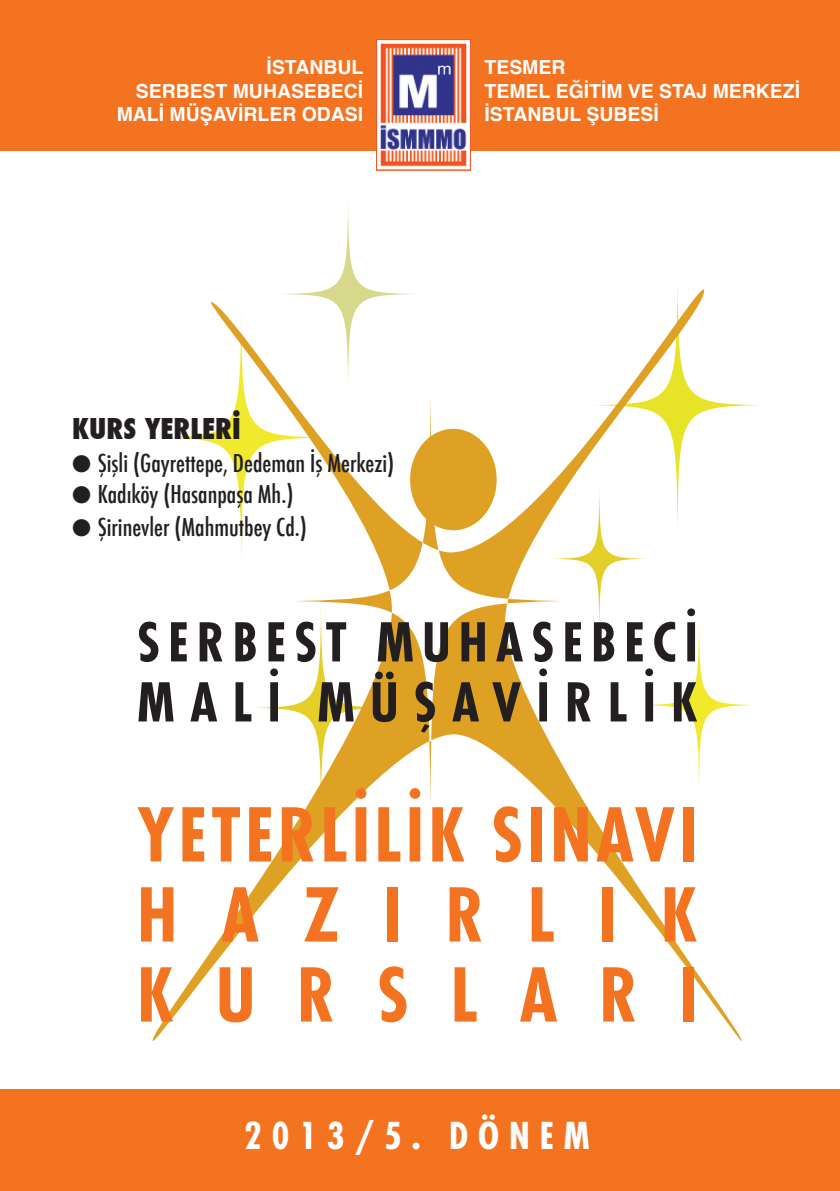
<style>
.page{position:relative;width:840px;height:1191px;background:#fff}
.page>*{position:absolute;margin:0;border:0;box-sizing:border-box;transform-origin:0 0}
.t1{font:700 condensed 72px/80px "Futura Std";letter-spacing:.32em;color:#f47321;text-align:justify}
.t2{font:700 condensed 52px/60px "Futura Std";letter-spacing:.155em;color:#231f20}
.t3{font:700 condensed 36px "Futura Std";letter-spacing:.275em;color:#fff}
.t4{font:800 condensed 28px "Futura";color:#231f20}
.t5{font:500 condensed 24px "Futura";color:#231f20}
.t6{font:700 19.4px/23.2px "Helvetica";color:#fff}
</style>
<div class="page">
<svg style="left:153px;top:269px;width:593px;height:772px"></svg>
<div style="left:0;top:0;width:839px;height:151px;background:#f47321"></div>
<div style="left:0;top:1089px;width:839px;height:102px;background:#f47321"></div>
<img style="left:376px;top:39px;width:94px;height:131px">
<p class="t6" style="left:117px;top:57px;width:248px;text-align:right">İSTANBUL<br>SERBEST MUHASEBECİ<br>MALİ MÜŞAVİRLER ODASI</p>
<p class="t6" style="left:484px;top:57px;width:317px">TESMER<br>TEMEL EĞİTİM VE STAJ MERKEZİ<br>İSTANBUL ŞUBESİ</p>
<h3 class="t4" style="left:72px;top:411px;width:170px">KURS YERLERİ</h3>
<p class="t5" style="left:72px;top:448px;width:323px">● Şişli (Gayrettepe, Dedeman İş Merkezi)</p>
<p class="t5" style="left:72px;top:479px;width:223px">● Kadıköy (Hasanpaşa Mh.)</p>
<p class="t5" style="left:72px;top:512px;width:236px">● Şirinevler (Mahmutbey Cd.)</p>
<h2 class="t2" style="left:137px;top:614px;width:562px">SERBEST MUHASEBECİ<br>MALİ MÜŞAVİRLİK</h2>
<h1 class="t1" style="left:137px;top:798px;width:562px">YETERLİLİK SINAVI HAZIRLIK KURSLARI</h1>
<h3 class="t3" style="left:244px;top:1119px;width:347px">2013/5. DÖNEM</h3>
</div>
